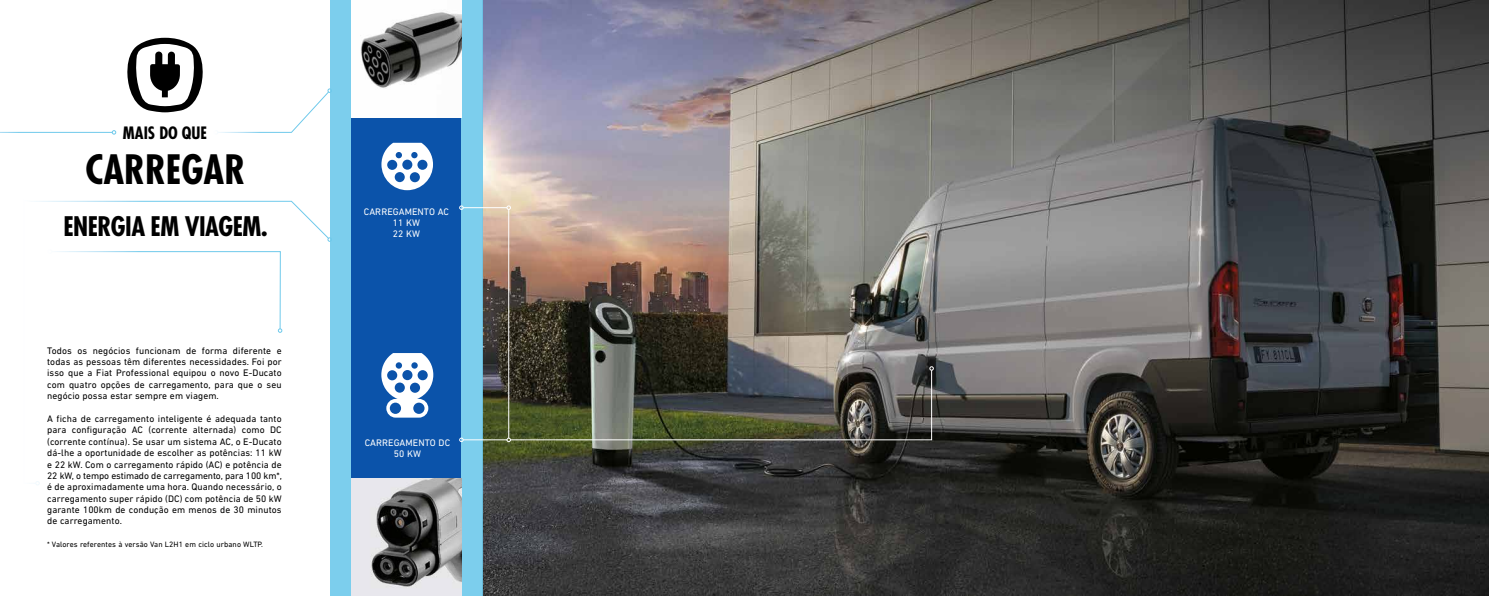
<style>
.page{position:relative;width:1489px;height:596px;background:#fff}
.page>*{position:absolute;margin:0;border:0;box-sizing:border-box;transform-origin:0 0}
.t1{font:700 condensed 39.38px "Futura Std";color:#000}
.t2{font:700 condensed 26.25px "Futura Std";letter-spacing:-.02em;color:#000}
.t3{font:700 condensed 16.62px "Futura Std";color:#000}
.t4{font:9.62px/11.4px "DIN Next LT Pro";letter-spacing:.01em;color:#000;text-align:justify}
.t5{font:9.62px/11.4px "DIN Next LT Pro";letter-spacing:.01em;color:#fff;text-align:center}
.t6{font:7.88px "DIN Next LT Pro";letter-spacing:.01em;color:#000}
</style>
<div class="page">
<img style="left:482px;top:0;width:1006px;height:595px">
<div style="left:330px;top:0;width:152px;height:595px;background:#7cceed"></div>
<div style="left:351px;top:115px;width:110px;height:362px;background:#0b53aa"></div>
<svg style="left:127px;top:38px;width:76px;height:74px"></svg>
<svg style="left:112px;top:130px;width:4px;height:4px"></svg>
<svg style="left:35px;top:200px;width:294px;height:133px"></svg>
<svg style="left:327px;top:237px;width:5px;height:4px"></svg>
<svg style="left:218px;top:88px;width:114px;height:45px"></svg>
<hr style="left:463px;top:439px;width:44px;height:1px;background:#fff">
<svg style="left:459px;top:437px;width:4px;height:4px"></svg>
<hr style="left:463px;top:207px;width:44px;height:1px;background:#fff">
<svg style="left:459px;top:205px;width:4px;height:5px"></svg>
<svg style="left:381px;top:143px;width:52px;height:47px"></svg>
<svg style="left:381px;top:353px;width:52px;height:64px"></svg>
<hr style="left:508px;top:209px;width:1px;height:229px;background:#fff">
<svg style="left:506px;top:205px;width:5px;height:5px"></svg>
<svg style="left:506px;top:366px;width:427px;height:76px"></svg>
<img style="left:351px;top:0;width:110px;height:118px">
<img style="left:351px;top:477px;width:110px;height:118px">
<h3 class="t3" style="left:123px;top:123px;width:86px">MAIS DO QUE</h3>
<h1 class="t1" style="left:86px;top:145px;width:161px">CARREGAR</h1>
<h2 class="t2" style="left:63px;top:210px;width:205px">ENERGIA EM VIAGEM.</h2>
<p class="t4" style="left:47px;top:344px;width:236px">Todos os negócios funcionam de forma diferente e todas as pessoas têm diferentes necessidades. Foi por isso que a Fiat Professional equipou o novo E-Ducato com quatro opções de carregamento, para que o seu negócio possa estar sempre em viagem.</p>
<p class="t4" style="left:47px;top:412px;width:236px">A ficha de carregamento inteligente é adequada tanto para configuração AC (corrente alternada) como DC (corrente contínua). Se usar um sistema AC, o E-Ducato dá-lhe a oportunidade de escolher as potências: 11 kW e 22 kW. Com o carregamento rápido (AC) e potência de 22 kW, o tempo estimado de carregamento, para 100 km*, é de aproximadamente uma hora. Quando necessário, o carregamento super rápido (DC) com potência de 50 kW garante 100km de condução em menos de 30 minutos de carregamento.</p>
<p class="t6" style="left:47px;top:539px;width:217px">* Valores referentes à versão Van L2H1 em ciclo urbano WLTP.</p>
<p class="t5" style="left:364px;top:205px;width:87px">CARREGAMENTO AC<br>11 KW<br>22 KW</p>
<p class="t5" style="left:364px;top:436px;width:87px">CARREGAMENTO DC<br>50 KW</p>
</div>
